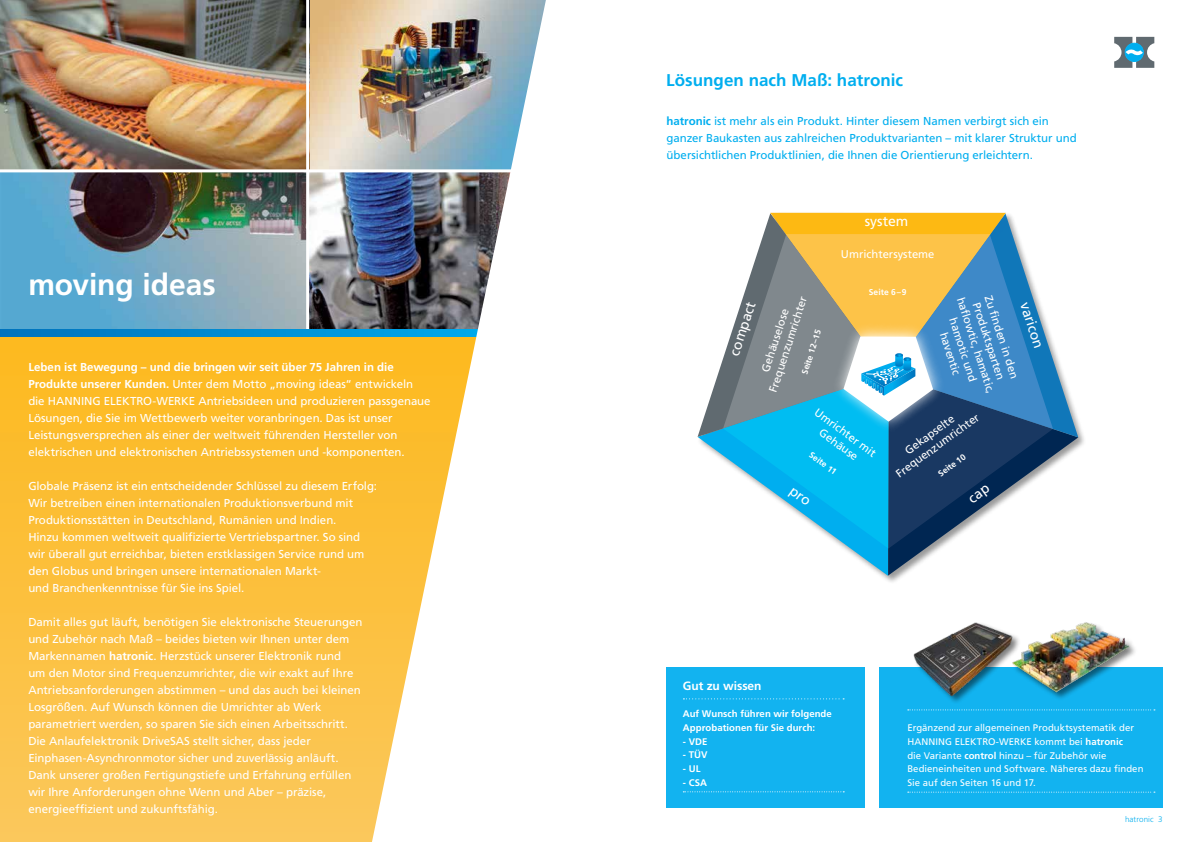
<style>
.page{position:relative;width:1191px;height:842px;background:#fff}
.page>*{position:absolute;margin:0;border:0;box-sizing:border-box;transform-origin:0 0}
.t1{font:700 30px "Frutiger LT Pro";color:#fff}
.t2{font:700 17px "Frutiger LT Pro";color:#00aeef}
.t3{font:14px "Frutiger LT Pro";color:#fff}
.t4{font:700 12px "Frutiger LT Pro";letter-spacing:-.005em;color:#fff}
.t5{font:11.5px/17px "Frutiger LT Pro";letter-spacing:-.005em;color:#fff}
.t6{font:11.5px/17px "Frutiger LT Pro";letter-spacing:-.01em;color:#00aeef}
.t7{font:11.2px/13.5px "Frutiger LT Pro";color:#fff;text-align:center}
.t8{font:9.6px/13.7px "Frutiger LT Pro";color:#fff}
.t9{font:700 9.6px/13.7px "Frutiger LT Pro";letter-spacing:.005em;color:#fff}
.t10{font:700 8.5px "Frutiger LT Pro";color:#fff}
.t11{font:300 8px "Frutiger LT Pro";letter-spacing:.01em;color:#00aeef}
.s1{font-weight:700}
</style>
<div class="page">
<img style="left:0;top:337px;width:372px;height:505px">
<img style="left:309px;top:0;width:63px;height:169px">
<img style="left:0;top:0;width:306px;height:169px">
<img style="left:309px;top:172px;width:63px;height:158px">
<img style="left:0;top:172px;width:306px;height:158px">
<svg style="left:1114px;top:37px;width:40px;height:31px"></svg>
<div style="left:666px;top:667px;width:199px;height:141px;background:#12b3f0"></div>
<svg style="left:683px;top:698px;width:161px;height:1px"></svg>
<svg style="left:683px;top:791px;width:161px;height:1px"></svg>
<svg style="left:0;top:330px;width:372px;height:7px;background:#0086cd"></svg>
<img style="left:372px;top:0;width:174px;height:842px">
<div style="left:879px;top:667px;width:283px;height:141px;background:#12b3f0"></div>
<svg style="left:907px;top:709px;width:248px;height:1px"></svg>
<svg style="left:907px;top:792px;width:248px;height:1px"></svg>
<img style="left:1020px;top:622px;width:115px;height:77px">
<div style="left:913px;top:622px;width:107px;height:83px;background:#000;opacity:.5"></div>
<img style="left:913px;top:622px;width:100px;height:76px">
<div style="left:696px;top:211px;width:391px;height:374px;background:#000;opacity:.4"></div>
<svg style="left:697px;top:213px;width:381px;height:363px"></svg>
<h1 class="t1" style="left:28px;top:267px;width:189px">moving ideas</h1>
<p class="t5" style="left:28px;top:359px;width:404px"><span class="s1">Leben ist Bewegung – und die bringen wir seit über 75 Jahren in die Produkte unserer Kunden.</span> Unter dem Motto „moving ideas“ entwickeln die HANNING ELEKTRO-WERKE Antriebsideen und produzieren passgenaue Lösungen, die Sie im Wettbewerb weiter voranbringen. Das ist unser Leistungsversprechen als einer der weltweit führenden Hersteller von elektrischen und elektronischen Antriebssystemen und -komponenten.</p>
<p class="t5" style="left:28px;top:478px;width:350px">Globale Präsenz ist ein entscheidender Schlüssel zu diesem Erfolg:<br>Wir betreiben einen internationalen Produktionsverbund mit Produktionsstätten in Deutschland, Rumänien und Indien.<br>Hinzu kommen weltweit qualifizierte Vertriebspartner. So sind wir überall gut erreichbar, bieten erstklassigen Service rund um den Globus und bringen unsere internationalen Markt-<br>und Branchenkenntnisse für Sie ins Spiel.</p>
<p class="t5" style="left:28px;top:614px;width:335px">Damit alles gut läuft, benötigen Sie elektronische Steuerungen und Zubehör nach Maß – beides bieten wir Ihnen unter dem Markennamen <span class="s1">hatronic</span>. Herzstück unserer Elektronik rund<br>um den Motor sind Frequenzumrichter, die wir exakt auf Ihre Antriebsanforderungen abstimmen – und das auch bei kleinen Losgrößen. Auf Wunsch können die Umrichter ab Werk parametriert werden, so sparen Sie sich einen Arbeitsschritt.<br>Die Anlaufelektronik DriveSAS stellt sicher, dass jeder Einphasen-Asynchronmotor sicher und zuverlässig anläuft.<br>Dank unserer großen Fertigungstiefe und Erfahrung erfüllen wir Ihre Anforderungen ohne Wenn und Aber – präzise, energieeffizient und zukunftsfähig.</p>
<h2 class="t2" style="left:666px;top:70px;width:238px">Lösungen nach Maß: hatronic</h2>
<p class="t6" style="left:666px;top:113px;width:412px"><span class="s1">hatronic</span> ist mehr als ein Produkt. Hinter diesem Namen verbirgt sich ein ganzer Baukasten aus zahlreichen Produktvarianten – mit klarer Struktur und übersichtlichen Produktlinien, die Ihnen die Orientierung erleichtern.</p>
<p class="t3" style="left:864px;top:213px;width:45px">system</p>
<p class="t7" style="left:841px;top:247px;width:95px">Umrichtersysteme</p>
<p class="t10" style="left:869px;top:287px;width:39px">Seite 6–9</p>
<p class="t7" style="left:992px;top:287px;width:102px;rotate:72deg">Zu fi nden in den<br>Produktsparten<br>hafl owtic, hamatic, hamotic und haventic</p>
<p class="t7" style="left:885px;top:458px;width:101px;rotate:-36deg">Gekapselte<br>Frequenzumrichter</p>
<p class="t7" style="left:753px;top:386px;width:101px;rotate:-72deg">Gehäuselose<br>Frequenzumrichter</p>
<p class="t3" style="left:726px;top:352px;width:57px;rotate:-72deg">compact</p>
<p class="t3" style="left:1032px;top:300px;width:49px;rotate:72deg">varicon</p>
<p class="t10" style="left:799px;top:372px;width:48px;rotate:-72deg">Seite 12–15</p>
<p class="t7" style="left:820px;top:406px;width:75px;rotate:36deg">Umrichter mit<br>Gehäuse</p>
<p class="t10" style="left:813px;top:450px;width:33px;rotate:36deg">Seite 11</p>
<p class="t10" style="left:936px;top:470px;width:33px;rotate:-36deg">Seite 10</p>
<p class="t4" style="left:683px;top:678px;width:80px">Gut zu wissen</p>
<p class="t9" style="left:683px;top:707px;width:150px">Auf Wunsch führen wir folgende<br>Approbationen für Sie durch:</p>
<p class="t9" style="left:683px;top:734px;width:26px">- VDE</p>
<p class="t9" style="left:683px;top:748px;width:26px">- TÜV</p>
<p class="t9" style="left:683px;top:762px;width:19px">- UL</p>
<p class="t9" style="left:683px;top:776px;width:26px">- CSA</p>
<p class="t8" style="left:907px;top:721px;width:238px">Ergänzend zur allgemeinen Produktsystematik der HANNING ELEKTRO-WERKE kommt bei <span class="s1">hatronic<br></span>die Variante <span class="s1">control</span> hinzu – für Zubehör wie Bedieneinheiten und Software. Näheres dazu finden Sie auf den Seiten 16 und 17.</p>
<p class="t11" style="left:1125px;top:814px;width:39px">hatronic 3</p>
</div>
